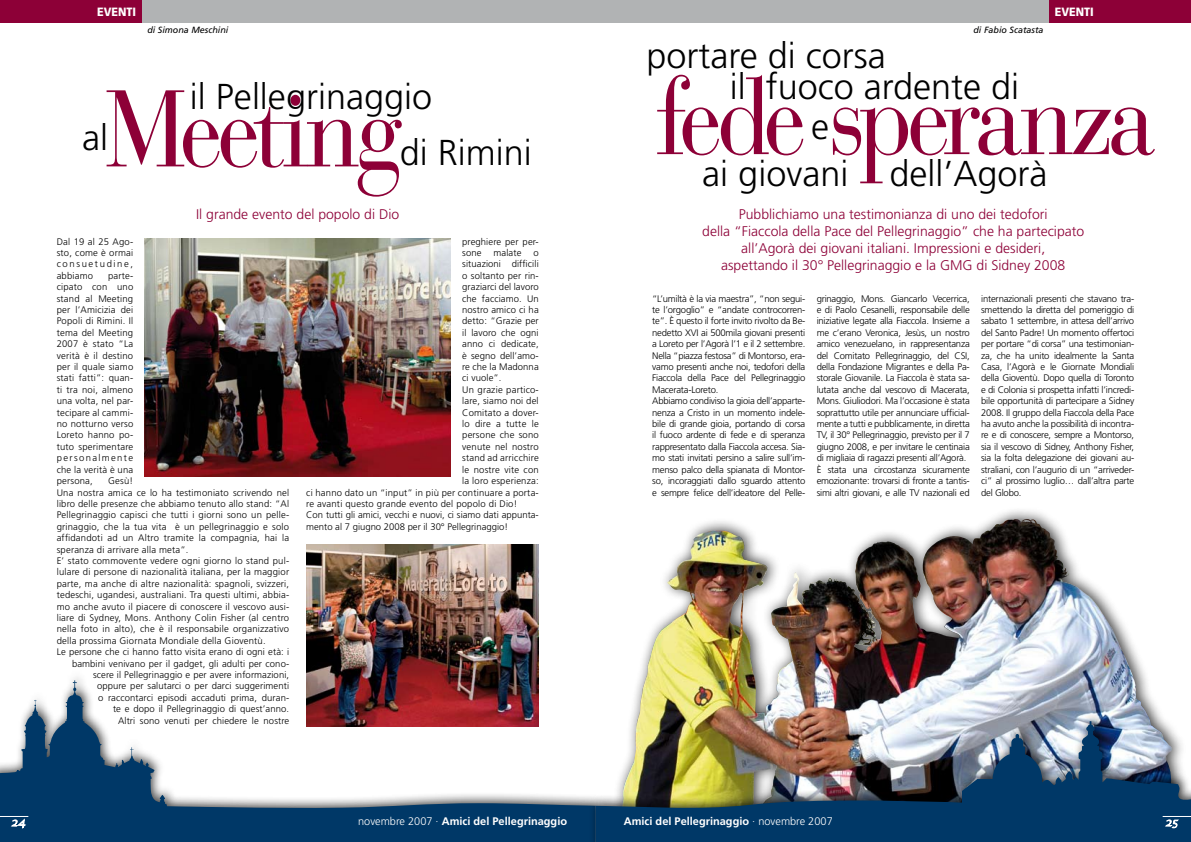
<style>
.page{position:relative;width:1191px;height:842px;background:#fff}
.page>*{position:absolute;margin:0;border:0;box-sizing:border-box;transform-origin:0 0}
.t1{font:108px "Bauer Bodoni";letter-spacing:-.065em;color:#8d0037;scale:.9 1}
.t2{font:300 36px "Frutiger";color:#000}
.t3{font:300 14px/16.8px "Frutiger";color:#8d0037;text-align:center}
.t4{font:900 12px "Frutiger";color:#fff;scale:.9 1}
.t5{font:700 11px "Frutiger";color:#fff}
.t6{font:300 9.5px/11.4px "Frutiger";color:#000;text-align:justify}
.t7{font:300 9.5px/11.4px "Frutiger";letter-spacing:-.025em;color:#000}
.t8{font:300 9.5px "Frutiger";letter-spacing:.02em;color:#000}
.t9{font:italic 9px "Frutiger";color:#000}
.s1{font-weight:300}
</style>
<div class="page">
<img style="left:145px;top:238px;width:306px;height:238px">
<div style="left:608px;top:505px;width:583px;height:306px;background:#000;opacity:.75"></div>
<img style="left:854px;top:518px;width:159px;height:120px">
<img style="left:306px;top:545px;width:233px;height:123px">
<div style="left:142px;top:0;width:453px;height:23px;background:#b1b3b4"></div>
<div style="left:595px;top:0;width:454px;height:23px;background:#b1b3b4"></div>
<div style="left:0;top:0;width:142px;height:23px;background:#8d0037"></div>
<div style="left:1049px;top:0;width:142px;height:23px;background:#8d0037"></div>
<div style="left:0;top:668px;width:612px;height:174px;background:#000;opacity:.7"></div>
<svg style="left:0;top:680px;width:595px;height:162px"></svg>
<div style="left:588px;top:709px;width:603px;height:133px;background:#000;opacity:.7"></div>
<img style="left:595px;top:721px;width:596px;height:121px">
<svg style="left:0;top:816px;width:28px;height:12px"></svg>
<svg style="left:1162px;top:816px;width:29px;height:12px"></svg>
<p class="t4" style="left:97px;top:5px;width:45px">EVENTI</p>
<p class="t4" style="left:1054px;top:5px;width:45px">EVENTI</p>
<p class="t9" style="left:973px;top:24px;width:72px">di Fabio Scatasta</p>
<p class="t9" style="left:147px;top:24px;width:83px">di Simona Meschini</p>
<h2 class="t2" style="left:190px;top:76px;width:244px">il Pellegrinaggio</h2>
<h1 class="t1" style="left:105px;top:65px;width:333px">Meeting</h1>
<h2 class="t2" style="left:82px;top:117px;width:27px">al</h2>
<h2 class="t2" style="left:400px;top:133px;width:134px">di Rimini</h2>
<h3 class="t3" style="left:196px;top:206px;width:205px">Il grande evento del popolo di Dio</h3>
<p class="t6" style="left:57px;top:236px;width:78px">Dal 19 al 25 Ago&shy;sto, come è ormai consuetudine, abbiamo</p>
<p class="t6" style="left:57px;top:270px;width:78px;text-indent:51px">parte&shy;cipato con uno stand al Meeting per l’Amicizia dei Popoli di Rimini. Il tema del Meeting 2007 è stato “La verità è il destino per il quale siamo stati fatti”: quan&shy;ti tra noi, almeno una volta, nel par&shy;tecipare al cammi&shy;no notturno verso Loreto hanno po&shy;tuto sperimentare personalmente che la verità è una persona,</p>
<p class="t6" style="left:108px;top:475px;width:27px">Gesù!</p>
<p class="t8" style="left:57px;top:487px;width:234px">Una nostra amica ce lo ha testimoniato scrivendo nel</p>
<p class="t8" style="left:57px;top:498px;width:234px">libro delle presenze che abbiamo tenuto allo stand: “Al</p>
<p class="t8" style="left:57px;top:510px;width:234px">Pellegrinaggio capisci che tutti i giorni sono un pelle-</p>
<p class="t8" style="left:57px;top:521px;width:234px">grinaggio, che la tua vita è un pellegrinaggio e solo</p>
<p class="t8" style="left:57px;top:532px;width:234px">affidandoti ad un Altro tramite la compagnia, hai la</p>
<p class="t8" style="left:57px;top:544px;width:133px">speranza di arrivare alla meta”.</p>
<p class="t8" style="left:57px;top:555px;width:234px">E’ stato commovente vedere ogni giorno lo stand pul-</p>
<p class="t8" style="left:57px;top:567px;width:234px">lulare di persone di nazionalità italiana, per la maggior</p>
<p class="t8" style="left:57px;top:578px;width:234px">parte, ma anche di altre nazionalità: spagnoli, svizzeri,</p>
<p class="t8" style="left:57px;top:589px;width:234px">tedeschi, ugandesi, australiani. Tra questi ultimi, abbia-</p>
<p class="t8" style="left:57px;top:601px;width:234px">mo anche avuto il piacere di conoscere il vescovo ausi-</p>
<p class="t8" style="left:57px;top:612px;width:234px">liare di Sydney, Mons. Anthony Colin Fisher (al centro</p>
<p class="t8" style="left:57px;top:624px;width:234px">nella foto in alto), che è il responsabile organizzativo</p>
<p class="t8" style="left:57px;top:635px;width:210px">della prossima Giornata Mondiale della Gioventù.</p>
<p class="t6" style="left:57px;top:646px;width:234px">Le persone che ci hanno fatto visita erano di ogni età: i</p>
<p class="t6" style="left:72px;top:657px;width:219px">bambini venivano per il gadget, gli adulti per cono-</p>
<p class="t6" style="left:93px;top:669px;width:198px">scere il Pellegrinaggio e per avere informazioni,</p>
<p class="t6" style="left:97px;top:680px;width:194px">oppure per salutarci o per darci suggerimenti</p>
<p class="t6" style="left:98px;top:692px;width:193px">o raccontarci episodi accaduti prima, duran-</p>
<p class="t6" style="left:113px;top:703px;width:178px">te e dopo il Pellegrinaggio di quest’anno.</p>
<p class="t6" style="left:118px;top:714px;width:173px">Altri sono venuti per chiedere le nostre</p>
<p class="t6" style="left:462px;top:236px;width:78px">preghiere per per&shy;sone</p>
<p class="t6" style="left:493px;top:247px;width:29px">malate</p>
<p class="t6" style="left:533px;top:247px;width:7px">o</p>
<p class="t6" style="left:462px;top:258px;width:78px">situazioni difficili</p>
<p class="t6" style="left:462px;top:270px;width:78px">o soltanto per rin-</p>
<p class="t6" style="left:462px;top:281px;width:78px">graziarci del lavoro</p>
<p class="t6" style="left:462px;top:293px;width:78px">che facciamo. Un</p>
<p class="t6" style="left:462px;top:304px;width:78px">nostro amico ci ha</p>
<p class="t6" style="left:462px;top:315px;width:78px">detto: “Grazie per</p>
<p class="t6" style="left:462px;top:327px;width:78px">il lavoro che ogni</p>
<p class="t6" style="left:462px;top:338px;width:78px">anno ci dedicate,</p>
<p class="t6" style="left:462px;top:350px;width:78px">è segno dell’amo-</p>
<p class="t6" style="left:462px;top:361px;width:78px">re che la Madonna</p>
<p class="t6" style="left:462px;top:372px;width:41px">ci vuole”.</p>
<p class="t8" style="left:462px;top:384px;width:78px">Un grazie partico-</p>
<p class="t8" style="left:462px;top:396px;width:78px">lare, siamo noi del</p>
<p class="t8" style="left:462px;top:407px;width:78px">Comitato a dover-</p>
<p class="t8" style="left:462px;top:418px;width:78px">lo dire a tutte le</p>
<p class="t8" style="left:462px;top:430px;width:78px">persone che sono</p>
<p class="t8" style="left:462px;top:441px;width:78px">venute nel nostro</p>
<p class="t8" style="left:462px;top:453px;width:78px">stand ad arricchire</p>
<p class="t8" style="left:462px;top:464px;width:78px">le nostre vite con</p>
<p class="t8" style="left:462px;top:475px;width:78px">la loro esperienza:</p>
<p class="t8" style="left:306px;top:487px;width:234px">ci hanno dato un “input” in più per continuare a porta-</p>
<p class="t8" style="left:306px;top:498px;width:213px">re avanti questo grande evento del popolo di Dio!</p>
<p class="t6" style="left:306px;top:509px;width:234px">Con tutti gli amici, vecchi e nuovi, ci siamo dati appunta-</p>
<p class="t6" style="left:306px;top:521px;width:203px">mento al 7 giugno 2008 per il 30° Pellegrinaggio!</p>
<h2 class="t2" style="left:646px;top:35px;width:241px">portare di corsa</h2>
<h2 class="t2" style="left:729px;top:66px;width:291px">il fuoco ardente di</h2>
<h1 class="t1" style="left:655px;top:52px;width:558px">fede speranza</h1>
<h2 class="t2" style="left:811px;top:106px;width:19px">e</h2>
<h2 class="t2" style="left:702px;top:153px;width:347px">ai giovani dell’Agorà</h2>
<h3 class="t3" style="left:702px;top:206px;width:383px">Pubblichiamo una testimonianza di uno dei tedofori<br>della “Fiaccola della Pace del Pellegrinaggio” che ha partecipato all’Agorà dei giovani italiani. Impressioni e desideri,<br>aspettando il 30° Pellegrinaggio e la GMG di Sidney 2008</h3>
<p class="t6" style="left:981px;top:293px;width:155px">internazionali presenti che stavano tra&shy;smettendo la diretta del pomeriggio di sabato 1 settembre, in attesa dell’arrivo del Santo Padre! Un momento offertoci per portare “di corsa” una testimonian&shy;za, che ha unito idealmente la Santa Casa, l’Agorà e le Giornate Mondiali della Gioventù. Dopo quella di Toronto e di Colonia si prospetta infatti l’incredi&shy;bile opportunità di partecipare a Sidney 2008. Il gruppo della Fiaccola della Pace ha avuto anche la possibilità di incontra&shy;re e di conoscere, sempre a Montorso, sia il vescovo di Sidney, Anthony Fisher, sia la folta delegazione dei giovani au&shy;straliani, con l’augurio di un “arriveder&shy;ci” al prossimo luglio… dall’altra parte del Globo.</p>
<p class="t7" style="left:652px;top:293px;width:155px">“L’umiltà è la via maestra”, “non segui&shy;te l’orgoglio” e “andate controcorren&shy;te”. È questo il forte invito rivolto da Be&shy;nedetto XVI ai 500mila giovani presenti a Loreto per l’Agorà l’1 e il 2 settembre.<br>Nella “piazza festosa” di Montorso, era&shy;vamo presenti anche noi, tedofori della Fiaccola della Pace del Pellegrinaggio Macerata-Loreto.<br>Abbiamo condiviso la gioia dell’apparte&shy;nenza a Cristo in un momento indele&shy;bile di grande gioia, portando di corsa il fuoco ardente di fede e di speranza rappresentato dalla Fiaccola accesa. Sia&shy;mo stati invitati persino a salire sull’im&shy;menso palco della spianata di Montor&shy;so, incoraggiati dallo sguardo attento e sempre felice dell’ideatore del Pelle-</p>
<p class="t7" style="left:816px;top:293px;width:155px">grinaggio, Mons. Giancarlo Vecerrica, e di Paolo Cesanelli, responsabile delle iniziative legate alla Fiaccola. Insieme a me c’erano Veronica, Jesùs, un nostro amico venezuelano, in rappresentanza del Comitato Pellegrinaggio, del CSI, della Fondazione Migrantes e della Pa&shy;storale Giovanile. La Fiaccola è stata sa&shy;lutata anche dal vescovo di Macerata, Mons. Giuliodori. Ma l’occasione è stata soprattutto utile per annunciare ufficial&shy;mente a tutti e pubblicamente, in diretta TV, il 30° Pellegrinaggio, previsto per il 7 giugno 2008, e per invitare le centinaia di migliaia di ragazzi presenti all’Agorà.<br>È stata una circostanza sicuramente emozionante: trovarsi di fronte a tantis&shy;simi altri giovani, e alle TV nazionali ed</p>
<p class="t5" style="left:358px;top:815px;width:210px"><span class="s1">novembre 2007 ·</span> Amici del Pellegrinaggio</p>
<p class="t5" style="left:624px;top:815px;width:210px">Amici del Pellegrinaggio <span class="s1">· novembre 2007</span></p>
</div>
